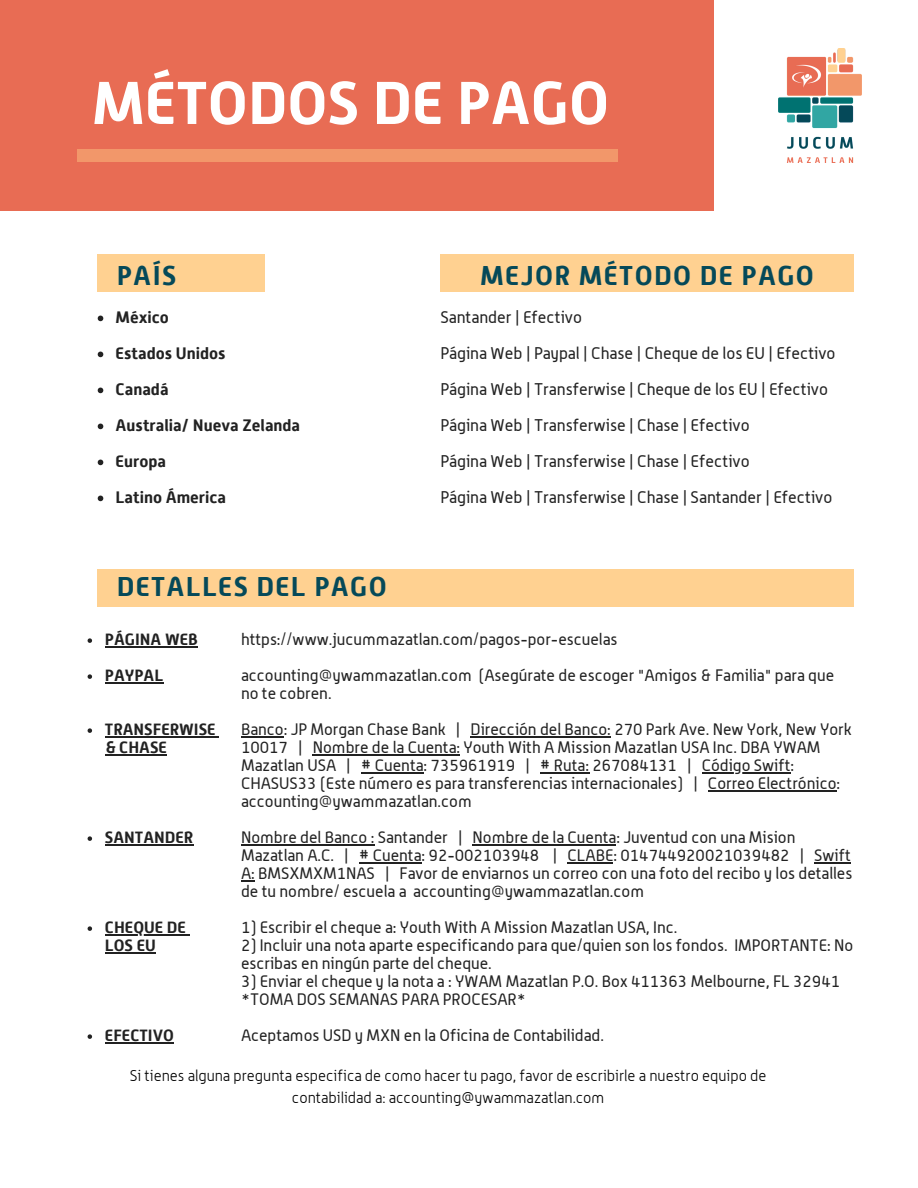
<style>
.page{position:relative;width:918px;height:1188px;background:#fff}
.page>*{position:absolute;margin:0;border:0;box-sizing:border-box;transform-origin:0 0}
.t1{font:700 60.3px "Alwyn New W00";color:#fff}
.t2{font:700 27px "Alwyn New W00";letter-spacing:.05em;color:#054959}
.t3{font:16.5px/36px "Alwyn";color:#222}
.t4{font:700 16.5px/36px "Alwyn New W00";color:#222}
.t5{font:16.2px/18px "Alwyn";color:#222}
.t6{font:700 16.2px "Alwyn New W00";color:#222}
.t7{font:300 15.3px/21.3px "Alwyn";color:#000;text-align:center}
</style>
<div class="page">
<div style="left:98px;top:569px;width:756px;height:37px;background:#ffd191"></div>
<div style="left:0;top:0;width:918px;height:211px;background:#e86c54"></div>
<div style="left:77px;top:149px;width:540px;height:13px;background:#f2976a"></div>
<div style="left:98px;top:254px;width:167px;height:38px;background:#ffd191"></div>
<div style="left:440px;top:254px;width:414px;height:38px;background:#ffd191"></div>
<svg style="left:88px;top:638px;width:4px;height:5px"></svg>
<hr style="left:105px;top:646px;width:93px;height:1px;background:#222">
<svg style="left:88px;top:674px;width:4px;height:5px"></svg>
<hr style="left:105px;top:682px;width:58px;height:1px;background:#222">
<svg style="left:88px;top:728px;width:4px;height:5px"></svg>
<hr style="left:105px;top:736px;width:111px;height:1px;background:#222">
<svg style="left:88px;top:836px;width:4px;height:5px"></svg>
<hr style="left:105px;top:844px;width:88px;height:1px;background:#222">
<svg style="left:88px;top:926px;width:4px;height:5px"></svg>
<hr style="left:105px;top:934px;width:81px;height:1px;background:#222">
<svg style="left:88px;top:1034px;width:4px;height:5px"></svg>
<hr style="left:105px;top:1042px;width:69px;height:1px;background:#222">
<hr style="left:106px;top:754px;width:61px;height:1px;background:#222">
<hr style="left:105px;top:952px;width:51px;height:1px;background:#222">
<hr style="left:241px;top:736px;width:43px;height:1px;background:#222">
<hr style="left:471px;top:736px;width:140px;height:1px;background:#222">
<hr style="left:313px;top:754px;width:147px;height:1px;background:#222">
<hr style="left:361px;top:772px;width:63px;height:1px;background:#222">
<hr style="left:540px;top:772px;width:49px;height:1px;background:#222">
<hr style="left:702px;top:772px;width:88px;height:1px;background:#222">
<hr style="left:708px;top:790px;width:129px;height:1px;background:#222">
<hr style="left:241px;top:844px;width:133px;height:1px;background:#222">
<hr style="left:473px;top:844px;width:143px;height:1px;background:#222">
<hr style="left:359px;top:862px;width:63px;height:1px;background:#222">
<hr style="left:568px;top:862px;width:45px;height:1px;background:#222">
<hr style="left:814px;top:862px;width:37px;height:1px;background:#222">
<svg style="left:241px;top:880px;width:14px;height:1px"></svg>
<div style="left:714px;top:0;width:204px;height:232px;background:#fff"></div>
<img style="left:778px;top:48px;width:83px;height:115px">
<svg style="left:98px;top:316px;width:5px;height:5px"></svg>
<svg style="left:98px;top:352px;width:5px;height:5px"></svg>
<svg style="left:98px;top:388px;width:5px;height:5px"></svg>
<svg style="left:98px;top:424px;width:5px;height:5px"></svg>
<svg style="left:98px;top:460px;width:5px;height:5px"></svg>
<svg style="left:98px;top:496px;width:5px;height:5px"></svg>
<h1 class="t1" style="left:92px;top:68px;width:519px">MÉTODOS DE PAGO</h1>
<h2 class="t2" style="left:117px;top:260px;width:61px">PAÍS</h2>
<h2 class="t2" style="left:480px;top:260px;width:335px">MEJOR MÉTODO DE PAGO</h2>
<p class="t4" style="left:116px;top:300px;width:186px">México<br>Estados Unidos<br>Canadá<br>Australia/ Nueva Zelanda<br>Europa<br>Latino Ámerica</p>
<p class="t3" style="left:440px;top:299px;width:397px">Santander | Efectivo<br>Página Web | Paypal | Chase | Cheque de los EU | Efectivo Página Web | Transferwise | Cheque de los EU | Efectivo Página Web | Transferwise | Chase | Efectivo<br>Página Web | Transferwise | Chase | Efectivo<br>Página Web | Transferwise | Chase | Santander | Efectivo</p>
<h2 class="t2" style="left:117px;top:571px;width:271px">DETALLES DEL PAGO</h2>
<p class="t6" style="left:105px;top:630px;width:94px">PÁGINA WEB</p>
<p class="t6" style="left:105px;top:666px;width:60px">PAYPAL</p>
<p class="t6" style="left:105px;top:720px;width:112px">TRANSFERWISE</p>
<p class="t6" style="left:106px;top:738px;width:63px">&amp; CHASE</p>
<p class="t6" style="left:105px;top:828px;width:90px">SANTANDER</p>
<p class="t6" style="left:105px;top:918px;width:82px">CHEQUE DE</p>
<p class="t6" style="left:105px;top:936px;width:52px">LOS EU</p>
<p class="t6" style="left:105px;top:1026px;width:71px">EFECTIVO</p>
<p class="t5" style="left:241px;top:630px;width:378px">https://www.jucummazatlan.com/pagos-por-escuelas</p>
<p class="t5" style="left:241px;top:666px;width:595px">accounting@ywammazatlan.com (Asegúrate de escoger "Amigos &amp; Familia" para que no te cobren.</p>
<p class="t5" style="left:241px;top:720px;width:612px">Banco: JP Morgan Chase Bank | Dirección del Banco: 270 Park Ave. New York, New York 10017 | Nombre de la Cuenta: Youth With A Mission Mazatlan USA Inc. DBA YWAM Mazatlan USA | # Cuenta: 735961919 | # Ruta: 267084131 | Código Swift:<br>CHASUS33 (Este número es para transferencias internacionales) | Correo Electrónico: accounting@ywammazatlan.com</p>
<p class="t5" style="left:241px;top:828px;width:613px">Nombre del Banco : Santander | Nombre de la Cuenta: Juventud con una Mision Mazatlan A.C. | # Cuenta: 92-002103948 | CLABE: 014744920021039482 | Swift A: BMSXMXM1NAS | Favor de enviarnos un correo con una foto del recibo y los detalles de tu nombre/ escuela a accounting@ywammazatlan.com</p>
<p class="t5" style="left:241px;top:918px;width:438px">1) Escribir el cheque a: Youth With A Mission Mazatlan USA, Inc.</p>
<p class="t5" style="left:241px;top:936px;width:614px">2) Incluir una nota aparte especificando para que/quien son los fondos. IMPORTANTE: No escribas en ningún parte del cheque.</p>
<p class="t5" style="left:241px;top:972px;width:601px">3) Enviar el cheque y la nota a : YWAM Mazatlan P.O. Box 411363 Melbourne, FL 32941 *TOMA DOS SEMANAS PARA PROCESAR*</p>
<p class="t5" style="left:241px;top:1026px;width:365px">Aceptamos USD y MXN en la Oficina de Contabilidad.</p>
<p class="t7" style="left:130px;top:1065px;width:638px">Si tienes alguna pregunta especifica de como hacer tu pago, favor de escribirle a nuestro equipo de contabilidad a: accounting@ywammazatlan.com</p>
</div>
